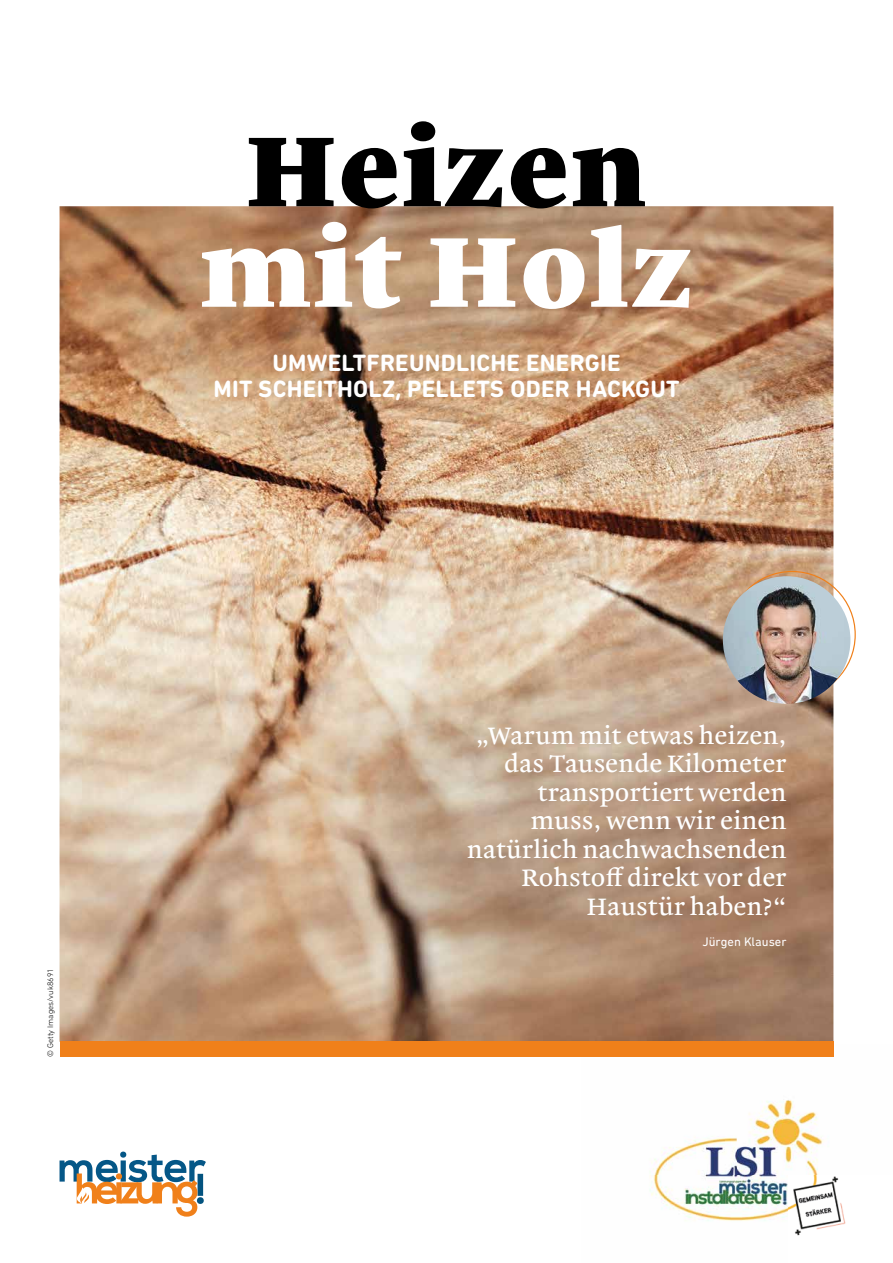
<style>
.page{position:relative;width:893px;height:1263px;background:#fff}
.page>*{position:absolute;margin:0;border:0;box-sizing:border-box;transform-origin:0 0}
.t1{font:800 100.5px "Malabar LT Pro";letter-spacing:.01em;color:#fff}
.t2{font:800 100.5px "Malabar LT Pro";letter-spacing:.01em;color:#000}
.t3{font:24px/28.5px "Malabar LT Pro";color:#fff;text-align:right}
.t4{font:700 24px/25.5px "DIN Next Rounded LT Pro";letter-spacing:.01em;color:#fff;text-align:center}
.t5{font:12.75px "DIN Next Rounded LT Pro";color:#fff}
.t6{font:300 8.25px "DIN Next Rounded LT Pro";color:#000}
</style>
<div class="page">
<svg style="left:60px;top:1151px;width:146px;height:65px"></svg>
<img style="left:60px;top:206px;width:773px;height:836px">
<div style="left:60px;top:1042px;width:773px;height:15px;background:#f0801a"></div>
<img style="left:651px;top:1137px;width:86px;height:38px">
<img style="left:737px;top:1044px;width:97px;height:131px">
<img style="left:650px;top:1175px;width:196px;height:61px">
<img style="left:737px;top:1044px;width:96px;height:13px">
<svg style="left:728px;top:571px;width:128px;height:127px"></svg>
<img style="left:723px;top:576px;width:127px;height:128px;border-radius:64px">
<p class="t6" style="left:46px;top:1057px;width:90px;rotate:-90deg">© Getty Images/vuk8691</p>
<h1 class="t2" style="left:246px;top:87px;width:403px">Heizen</h1>
<h1 class="t1" style="left:200px;top:187px;width:494px">mit Holz</h1>
<p class="t4" style="left:214px;top:350px;width:468px">UMWELTFREUNDLICHE ENERGIE<br>MIT SCHEITHOLZ, PELLETS ODER HACKGUT</p>
<p class="t3" style="left:467px;top:720px;width:321px">„Warum mit etwas heizen, das Tausende Kilometer transportiert werden muss, wenn wir einen natürlich nachwachsenden<br>Rohstoff direkt vor der<br>Haustür haben?“</p>
<p class="t5" style="left:702px;top:934px;width:86px">Jürgen Klauser</p>
</div>
